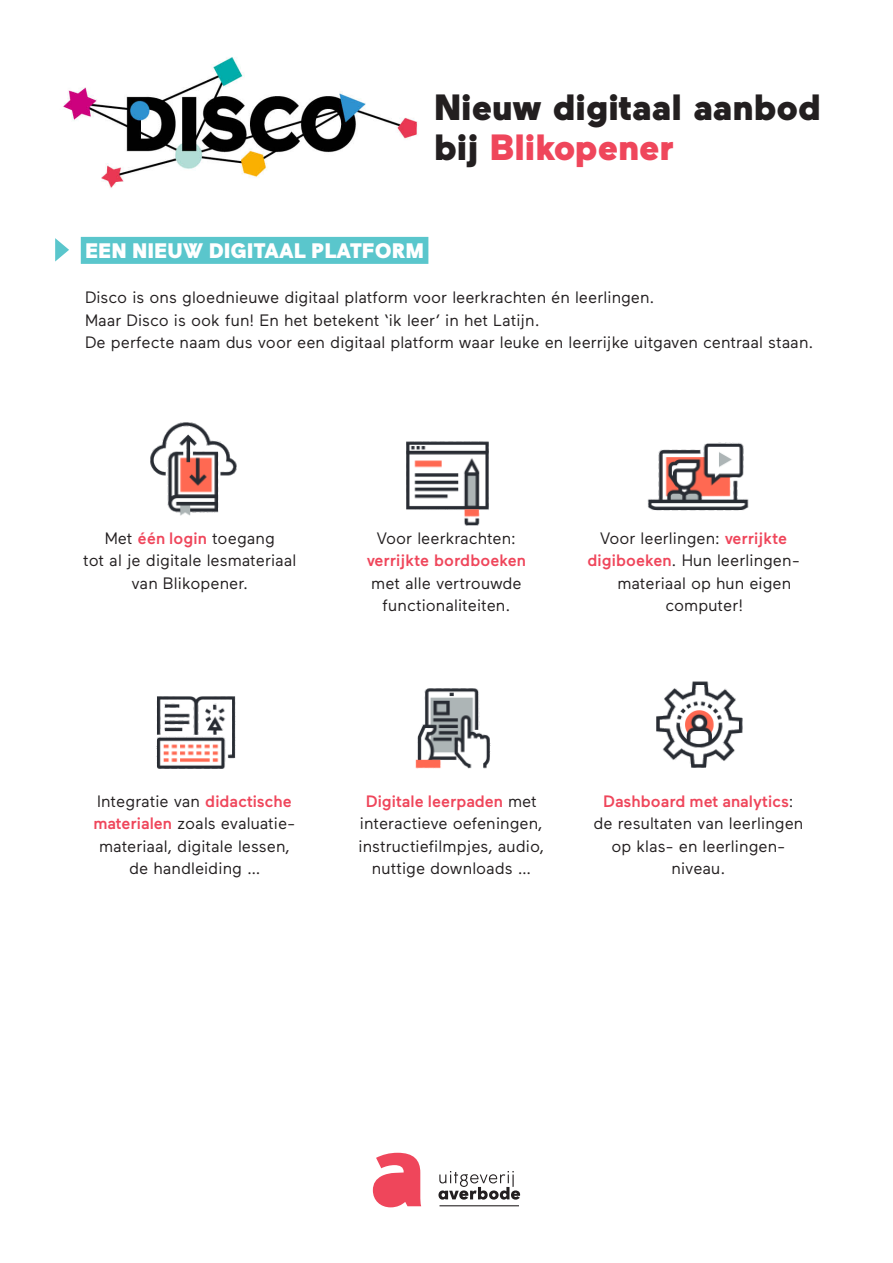
<style>
.page{position:relative;width:893px;height:1263px;background:#fff}
.page>*{position:absolute;margin:0;border:0;box-sizing:border-box;transform-origin:0 0}
.t1{font:900 36.45px "Maax";color:#231f20}
.t2{font:900 36.45px "Maax";color:#ef465b}
.titels{font:900 21px "Wigrum";color:#fff}
.t3{font:16.5px "Maax";color:#231f20}
.t4{font:500 16.5px "Maax";color:#ef465b}
.s1{color:#231f20}
.s2{font-weight:500;color:#ef465b}
.s3{font-weight:400;color:#231f20}
</style>
<div class="page">
<svg style="left:373px;top:1153px;width:48px;height:54px"></svg>
<svg style="left:438px;top:1171px;width:82px;height:28px"></svg>
<hr style="left:439px;top:1205px;width:80px;height:1px;background:#231f20">
<div style="left:81px;top:237px;width:347px;height:27px;background:#5ac6cc"></div>
<svg style="left:55px;top:238px;width:14px;height:23px"></svg>
<img style="left:63px;top:57px;width:355px;height:132px">
<img style="left:406px;top:441px;width:83px;height:85px">
<img style="left:150px;top:422px;width:87px;height:94px">
<img style="left:647px;top:442px;width:102px;height:69px">
<img style="left:415px;top:688px;width:76px;height:81px">
<img style="left:156px;top:696px;width:80px;height:73px">
<img style="left:656px;top:681px;width:87px;height:87px">
<p class="t1" style="left:434px;top:87px;width:388px">Nieuw digitaal aanbod</p>
<p class="t2" style="left:434px;top:127px;width:241px"><span class="s1">bij</span> Blikopener</p>
<p class="titels" style="left:85px;top:235px;width:341px">EEN NIEUW DIGITAAL PLATFORM</p>
<p class="t3" style="left:85px;top:289px;width:571px">Disco is ons gloednieuwe digitaal platform voor leerkrachten én leerlingen.</p>
<p class="t3" style="left:85px;top:311px;width:456px">Maar Disco is ook fun! En het betekent ‘ik leer’ in het Latijn.</p>
<p class="t3" style="left:85px;top:334px;width:730px">De perfecte naam dus voor een digitaal platform waar leuke en leerrijke uitgaven centraal staan.</p>
<p class="t3" style="left:105px;top:529px;width:172px">Met <span class="s2">één login</span> toegang</p>
<p class="t3" style="left:83px;top:552px;width:215px">tot al je digitale lesmateriaal</p>
<p class="t3" style="left:131px;top:574px;width:118px">van Blikopener.</p>
<p class="t3" style="left:377px;top:529px;width:141px">Voor leerkrachten:</p>
<p class="t4" style="left:367px;top:552px;width:160px">verrijkte bordboeken</p>
<p class="t3" style="left:371px;top:574px;width:152px">met alle vertrouwde</p>
<p class="t3" style="left:383px;top:597px;width:129px">functionaliteiten.</p>
<p class="t3" style="left:600px;top:529px;width:188px">Voor leerlingen: <span class="s2">verrijkte</span></p>
<p class="t3" style="left:587px;top:552px;width:214px"><span class="s2">digiboeken</span>. Hun leerlingen-</p>
<p class="t3" style="left:617px;top:574px;width:175px">materiaal op hun eigen</p>
<p class="t3" style="left:665px;top:597px;width:79px">computer!</p>
<p class="t3" style="left:97px;top:792px;width:196px">Integratie van <span class="s2">didactische</span></p>
<p class="t3" style="left:94px;top:814px;width:203px"><span class="s2">materialen</span> zoals evaluatie-</p>
<p class="t3" style="left:99px;top:837px;width:192px">materiaal, digitale lessen,</p>
<p class="t3" style="left:129px;top:859px;width:132px">de handleiding …</p>
<p class="t4" style="left:366px;top:792px;width:173px">Digitale leerpaden <span class="s3">met</span></p>
<p class="t3" style="left:360px;top:814px;width:184px">interactieve oefeningen,</p>
<p class="t3" style="left:358px;top:837px;width:187px">instructiefilmpjes, audio,</p>
<p class="t3" style="left:372px;top:859px;width:160px">nuttige downloads …</p>
<p class="t4" style="left:603px;top:792px;width:192px">Dashboard met analytics<span class="s3">:</span></p>
<p class="t3" style="left:593px;top:814px;width:211px">de resultaten van leerlingen</p>
<p class="t3" style="left:611px;top:837px;width:176px">op klas- en leerlingen-</p>
<p class="t3" style="left:671px;top:859px;width:55px">niveau.</p>
</div>
